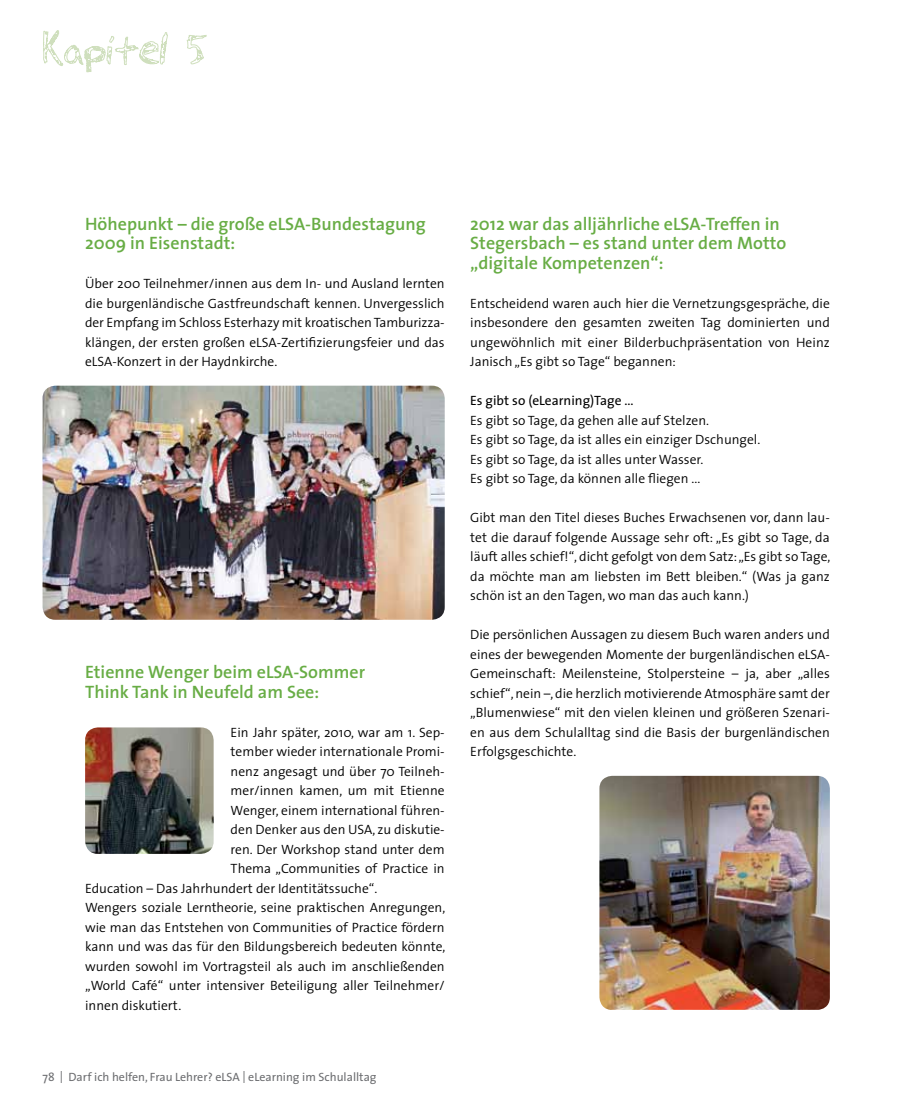
<style>
.page{position:relative;width:915px;height:1106px;background:#fff}
.page>*{position:absolute;margin:0;border:0;box-sizing:border-box;transform-origin:0 0}
.t1{font:600 18px/19.5px "The Sans";color:#68ad45}
.t2{font:300 13.5px/19.5px "The Sans";color:#000;text-align:justify}
.t3{font:13.5px "The Sans";color:#000}
.t4{font:12px "The Sans";color:#6d6e71}
</style>
<div class="page">
<svg style="left:43px;top:30px;width:125px;height:42px"></svg>
<svg style="left:186px;top:35px;width:21px;height:29px"></svg>
<img style="left:43px;top:386px;width:401px;height:234px">
<img style="left:599px;top:776px;width:230px;height:233px">
<img style="left:85px;top:727px;width:128px;height:127px">
<h1 class="t1" style="left:85px;top:213px;width:342px">Höhepunkt – die große eLSA-Bundestagung<br>2009 in Eisenstadt:</h1>
<p class="t2" style="left:85px;top:273px;width:361px">Über 200 Teilnehmer/innen aus dem In- und Ausland lernten die burgenländische Gastfreundschaft kennen. Unvergesslich der Empfang im Schloss Esterhazy mit kroatischen Tamburizza&shy;klängen, der ersten großen eLSA-Zertifizierungsfeier und das eLSA-Konzert in der Haydnkirche.</p>
<h1 class="t1" style="left:85px;top:662px;width:281px">Etienne Wenger beim eLSA-Sommer<br>Think Tank in Neufeld am See:</h1>
<p class="t2" style="left:230px;top:722px;width:215px">Ein Jahr später, 2010, war am 1. Sep-</p>
<p class="t2" style="left:230px;top:741px;width:215px">tember wieder internationale Promi-</p>
<p class="t2" style="left:230px;top:761px;width:215px">nenz angesagt und über 70 Teilneh-</p>
<p class="t2" style="left:230px;top:780px;width:215px">mer/innen kamen, um mit Etienne</p>
<p class="t2" style="left:230px;top:800px;width:215px">Wenger, einem international führen-</p>
<p class="t2" style="left:230px;top:819px;width:215px">den Denker aus den USA, zu diskutie-</p>
<p class="t2" style="left:230px;top:839px;width:215px">ren. Der Workshop stand unter dem</p>
<p class="t2" style="left:230px;top:858px;width:215px">Thema „Communities of Practice in</p>
<p class="t2" style="left:85px;top:878px;width:294px">Education – Das Jahrhundert der Identitätssuche“.</p>
<p class="t2" style="left:85px;top:897px;width:361px">Wengers soziale Lerntheorie, seine praktischen Anregungen,</p>
<p class="t2" style="left:85px;top:917px;width:361px">wie man das Entstehen von Communities of Practice fördern</p>
<p class="t2" style="left:85px;top:936px;width:361px">kann und was das für den Bildungsbereich bedeuten könnte,</p>
<p class="t2" style="left:85px;top:956px;width:361px">wurden sowohl im Vortragsteil als auch im anschließenden</p>
<p class="t2" style="left:85px;top:975px;width:361px">„World Café“ unter intensiver Beteiligung aller Teilnehmer/</p>
<p class="t2" style="left:85px;top:995px;width:98px">innen diskutiert.</p>
<p class="t4" style="left:43px;top:1066px;width:335px">78 | Darf ich helfen, Frau Lehrer? eLSA | eLearning im Schulalltag</p>
<h1 class="t1" style="left:470px;top:213px;width:317px">2012 war das alljährliche eLSA-Treffen in<br>Stegersbach – es stand unter dem Motto „digitale Kompetenzen“:</h1>
<p class="t2" style="left:470px;top:293px;width:361px">Entscheidend waren auch hier die Vernetzungsgespräche, die insbesondere den gesamten zweiten Tag dominierten und ungewöhnlich mit einer Bilderbuchpräsentation von Heinz Janisch „Es gibt so Tage“ begannen:</p>
<p class="t3" style="left:470px;top:389px;width:165px">Es gibt so (eLearning)Tage ...</p>
<p class="t2" style="left:470px;top:410px;width:291px;text-align:left">Es gibt so Tage, da gehen alle auf Stelzen.<br>Es gibt so Tage, da ist alles ein einziger Dschungel.<br>Es gibt so Tage, da ist alles unter Wasser.<br>Es gibt so Tage, da können alle fliegen ...</p>
<p class="t2" style="left:470px;top:507px;width:361px">Gibt man den Titel dieses Buches Erwachsenen vor, dann lau&shy;tet die darauf folgende Aussage sehr oft: „Es gibt so Tage, da läuft alles schief!“, dicht gefolgt von dem Satz: „Es gibt so Tage, da möchte man am liebsten im Bett bleiben.“ (Was ja ganz schön ist an den Tagen, wo man das auch kann.)</p>
<p class="t2" style="left:470px;top:624px;width:361px">Die persönlichen Aussagen zu diesem Buch waren anders und eines der bewegenden Momente der burgenländischen eLSA-Gemeinschaft: Meilensteine, Stolpersteine – ja, aber „alles schief“, nein –, die herzlich motivierende Atmosphäre samt der „Blumenwiese“ mit den vielen kleinen und größeren Szenari&shy;en aus dem Schulalltag sind die Basis der burgenländischen Erfolgsgeschichte.</p>
</div>
